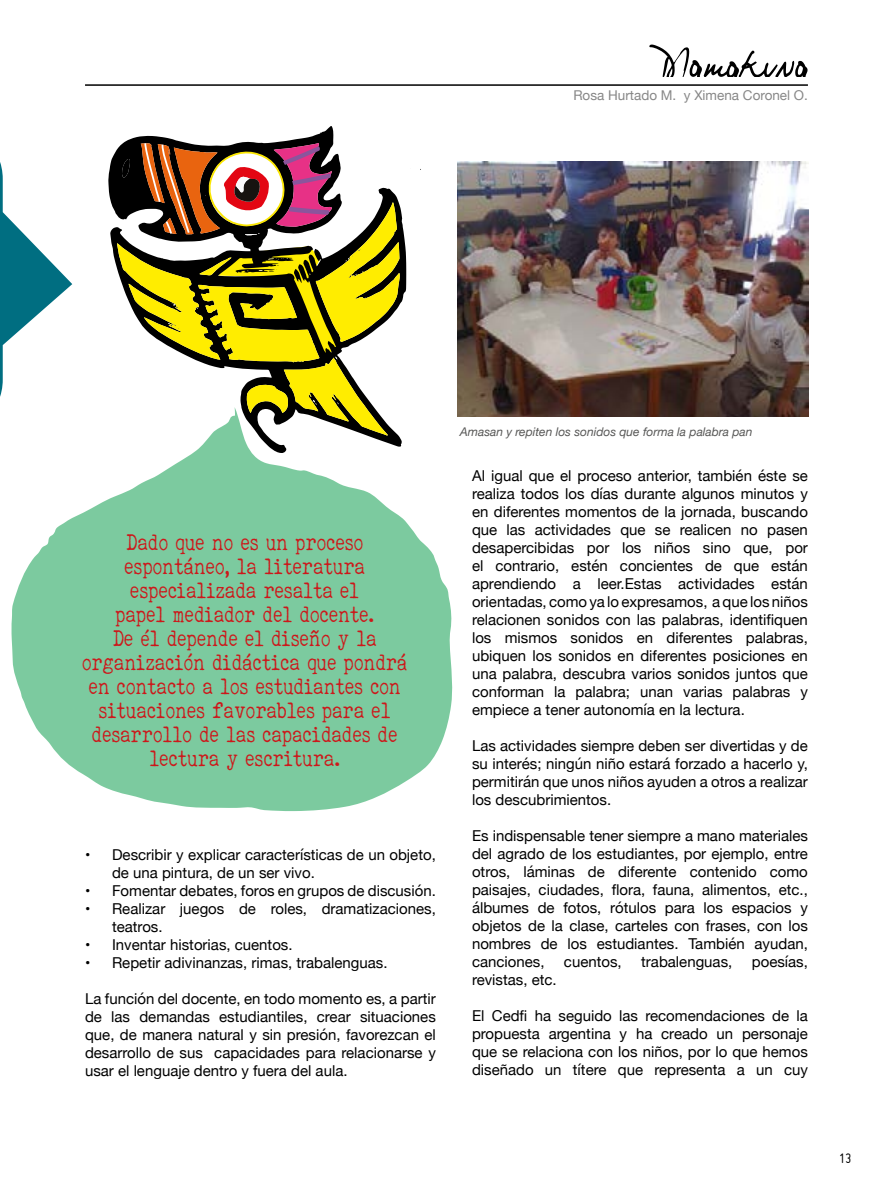
<style>
.page{position:relative;width:893px;height:1191px;background:#fff}
.page>*{position:absolute;margin:0;border:0;box-sizing:border-box;transform-origin:0 0}
.t1{font:22.5px/24px "ELEGANTTYPEWRITER";color:#cd171a;text-align:center}
.t2{font:15px/18px "Helvetica Neue";color:#000;text-align:justify}
.t3{font:15px "Miso";color:#000}
.t4{font:13.5px "Helvetica Neue";color:#878787}
.t5{font:italic 12px "Helvetica Neue";color:#575756}
</style>
<div class="page">
<hr style="left:85px;top:84px;width:723px;height:2px;background:#000">
<svg style="left:649px;top:45px;width:159px;height:32px"></svg>
<svg style="left:11px;top:453px;width:442px;height:358px;fill:#7cca9f"></svg>
<img style="left:457px;top:162px;width:352px;height:255px">
<svg style="left:0;top:162px;width:72px;height:235px"></svg>
<svg style="left:108px;top:126px;width:298px;height:327px"></svg>
<svg style="left:117px;top:141px;width:283px;height:295px"></svg>
<p class="t4" style="left:573px;top:86px;width:236px">Rosa Hurtado M. y Ximena Coronel O.</p>
<p class="t1" style="left:83px;top:530px;width:327px">Dado que no es un proceso espontáneo, la literatura especializada resalta el<br>papel mediador del docente.<br>De él depende el diseño y la organización didáctica que pondrá en contacto a los estudiantes con situaciones favorables para el desarrollo de las capacidades de lectura y escritura.</p>
<p class="t2" style="left:112px;top:846px;width:325px;text-indent:-27px">• Describir y explicar características de un objeto, de una pintura, de un ser vivo.</p>
<p class="t2" style="left:85px;top:882px;width:352px">• Fomentar debates, foros en grupos de discusión.</p>
<p class="t2" style="left:112px;top:900px;width:325px;text-indent:-27px">• Realizar juegos de roles, dramatizaciones, teatros.</p>
<p class="t2" style="left:85px;top:936px;width:209px">• Inventar historias, cuentos.</p>
<p class="t2" style="left:85px;top:954px;width:304px">• Repetir adivinanzas, rimas, trabalenguas.</p>
<p class="t2" style="left:85px;top:990px;width:352px">La función del docente, en todo momento es, a partir de las demandas estudiantiles, crear situaciones que, de manera natural y sin presión, favorezcan el desarrollo de sus capacidades para relacionarse y usar el lenguaje dentro y fuera del aula.</p>
<p class="t5" style="left:460px;top:423px;width:294px">Amasan y repiten los sonidos que forma la palabra pan</p>
<p class="t2" style="left:472px;top:468px;width:337px">Al igual que el proceso anterior, también éste se realiza todos los días durante algunos minutos y en diferentes momentos de la jornada, buscando que las actividades que se realicen no pasen desapercibidas por los niños sino que, por el contrario, estén concientes de que están aprendiendo a leer.Estas actividades están orientadas, como ya lo expresamos, a que los niños relacionen sonidos con las palabras, identifiquen los mismos sonidos en diferentes palabras, ubiquen los sonidos en diferentes posiciones en una palabra, descubra varios sonidos juntos que conforman la palabra; unan varias palabras y empiece a tener autonomía en la lectura.</p>
<p class="t2" style="left:472px;top:738px;width:337px">Las actividades siempre deben ser divertidas y de su interés; ningún niño estará forzado a hacerlo y, permitirán que unos niños ayuden a otros a realizar los descubrimientos.</p>
<p class="t2" style="left:472px;top:828px;width:337px">Es indispensable tener siempre a mano materiales del agrado de los estudiantes, por ejemplo, entre otros, láminas de diferente contenido como paisajes, ciudades, flora, fauna, alimentos, etc., álbumes de fotos, rótulos para los espacios y objetos de la clase, carteles con frases, con los nombres de los estudiantes. También ayudan, canciones,</p>
<p class="t2" style="left:564px;top:954px;width:59px">cuentos,</p>
<p class="t2" style="left:641px;top:954px;width:93px">trabalenguas,</p>
<p class="t2" style="left:752px;top:954px;width:58px">poesías,</p>
<p class="t2" style="left:472px;top:972px;width:86px">revistas, etc.</p>
<p class="t2" style="left:472px;top:1008px;width:337px">El Cedfi ha seguido las recomendaciones de la propuesta argentina y ha creado un personaje que se relaciona con los niños, por lo que hemos diseñado un títere que representa a un cuy</p>
<p class="t3" style="left:839px;top:1149px;width:14px">13</p>
</div>
